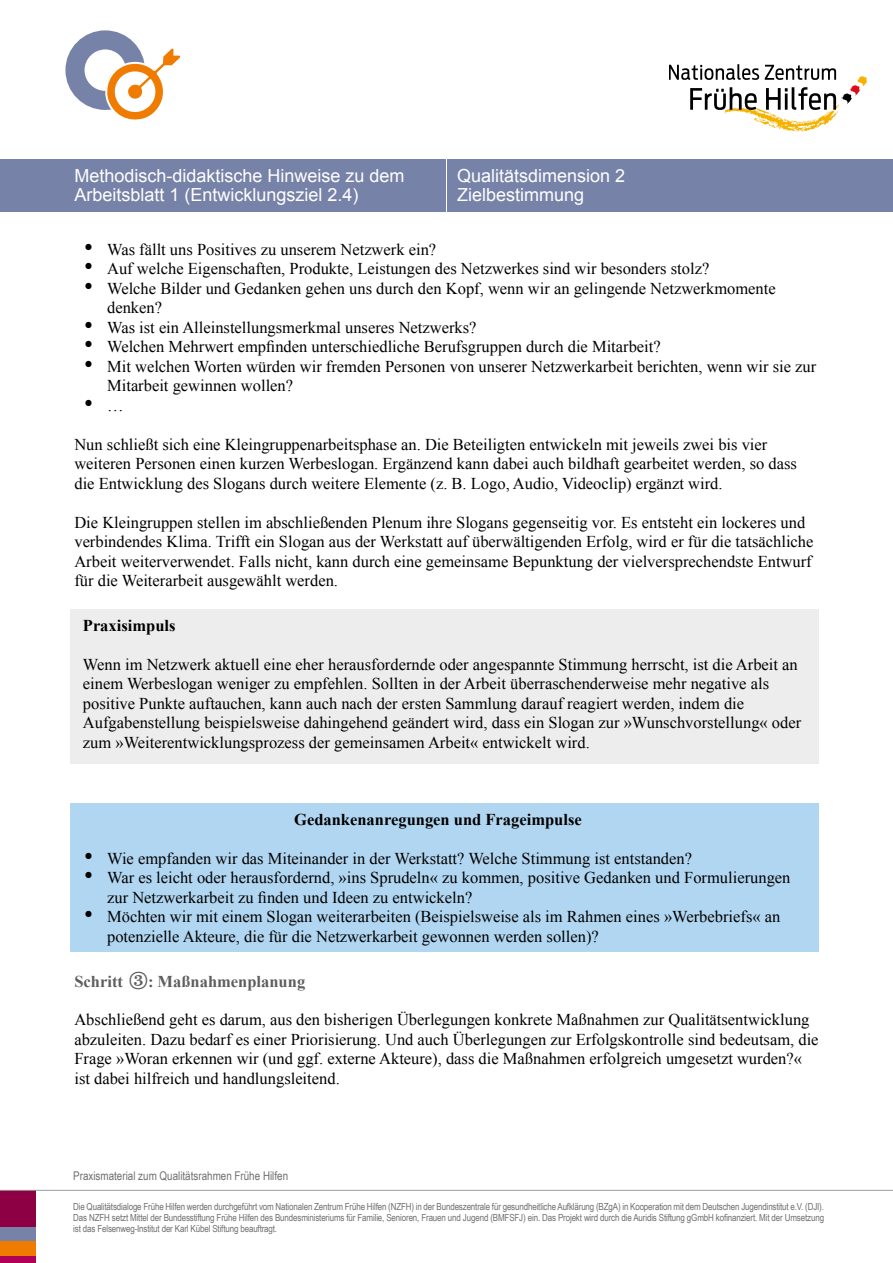
<style>
.page{position:relative;width:893px;height:1263px;background:#fff}
.page>*{position:absolute;margin:0;border:0;box-sizing:border-box;transform-origin:0 0}
.t1{font:18px/19.5px "Arial";color:#fff}
.p_Praxisimpuls-FT_Positionsrahmen{font:16.5px/19.5px "Times New Roman";color:#000}
.p_Fließtext{font:16.5px/19.5px "Times New Roman";color:#000}
.p_Praxisimpuls-FT_Positionsrahmen-2{font:700 16.5px "Times New Roman";color:#000}
.t2{font:700 16.5px "Times New Roman";color:#5e5e5e}
.t3{font:12px "Arial Narrow";color:#6f6f6e}
.t4{font:9.75px/11.2px "Arial Narrow";letter-spacing:-.015em;color:#6f6f6e;text-align:justify}
.s1{font-family:"Abril Text Lt";font-weight:400;font-size:28.2px}
</style>
<div class="page">
<div style="left:0;top:1255px;width:35px;height:8px;background:#b10057"></div>
<div style="left:0;top:1191px;width:35px;height:36px;background:#8d0044"></div>
<div style="left:0;top:1227px;width:35px;height:14px;background:#7782a8"></div>
<div style="left:0;top:1241px;width:35px;height:14px;background:#ef7c00"></div>
<hr style="left:0;top:1190px;width:893px;height:1px;background:#9c9d9d">
<svg style="left:669px;top:64px;width:198px;height:68px"></svg>
<div style="left:65px;top:30px;width:80px;height:80px;border:19px solid #7682a7;border-radius:50%"></div>
<svg style="left:104px;top:45px;width:77px;height:75px"></svg>
<div style="left:0;top:159px;width:893px;height:53px;background:#7782a8"></div>
<hr style="left:446px;top:147px;width:1px;height:74px;background:#fff">
<div style="left:70px;top:609px;width:749px;height:38px;background:#ededed"></div>
<div style="left:70px;top:648px;width:749px;height:116px;background:#ededed"></div>
<div style="left:70px;top:803px;width:749px;height:148px;background:#b1d6f1"></div>
<p class="t1" style="left:457px;top:166px;width:170px">Qualitätsdimension 2<br>Zielbestimmung</p>
<p class="t1" style="left:74px;top:166px;width:332px">Methodisch-didaktische Hinweise zu dem<br>Arbeitsblatt 1 (Entwicklungsziel 2.4)</p>
<p class="p_Praxisimpuls-FT_Positionsrahmen" style="left:84px;top:239px;width:354px">• Was fällt uns Positives zu unserem Netzwerk ein?</p>
<p class="p_Praxisimpuls-FT_Positionsrahmen" style="left:84px;top:259px;width:627px">• Auf welche Eigenschaften, Produkte, Leistungen des Netzwerkes sind wir besonders stolz?</p>
<p class="p_Praxisimpuls-FT_Positionsrahmen" style="left:107px;top:278px;width:670px;text-indent:-23px">• Welche Bilder und Gedanken gehen uns durch den Kopf, wenn wir an gelingende Netzwerkmomente denken?</p>
<p class="p_Praxisimpuls-FT_Positionsrahmen" style="left:84px;top:317px;width:394px">• Was ist ein Alleinstellungsmerkmal unseres Netzwerks?</p>
<p class="p_Praxisimpuls-FT_Positionsrahmen" style="left:84px;top:337px;width:578px">• Welchen Mehrwert empfinden unterschiedliche Berufsgruppen durch die Mitarbeit?</p>
<p class="p_Praxisimpuls-FT_Positionsrahmen" style="left:107px;top:356px;width:711px;text-indent:-23px">• Mit welchen Worten würden wir fremden Personen von unserer Netzwerkarbeit berichten, wenn wir sie zur<br>Mitarbeit gewinnen wollen?</p>
<p class="p_Praxisimpuls-FT_Positionsrahmen" style="left:84px;top:395px;width:41px">• …</p>
<p class="p_Fließtext" style="left:74px;top:434px;width:724px">Nun schließt sich eine Kleingruppenarbeitsphase an. Die Beteiligten entwickeln mit jeweils zwei bis vier weiteren Personen einen kurzen Werbeslogan. Ergänzend kann dabei auch bildhaft gearbeitet werden, so dass die Entwicklung des Slogans durch weitere Elemente (z. B. Logo, Audio, Videoclip) ergänzt wird.</p>
<p class="p_Fließtext" style="left:74px;top:512px;width:741px">Die Kleingruppen stellen im abschließenden Plenum ihre Slogans gegenseitig vor. Es entsteht ein lockeres und verbindendes Klima. Trifft ein Slogan aus der Werkstatt auf überwältigenden Erfolg, wird er für die tatsächliche Arbeit weiterverwendet. Falls nicht, kann durch eine gemeinsame Bepunktung der vielversprechendste Entwurf für die Weiterarbeit ausgewählt werden.</p>
<p class="p_Praxisimpuls-FT_Positionsrahmen-2" style="left:83px;top:614px;width:94px">Praxisimpuls</p>
<p class="p_Praxisimpuls-FT_Positionsrahmen" style="left:83px;top:654px;width:720px">Wenn im Netzwerk aktuell eine eher herausfordernde oder angespannte Stimmung herrscht, ist die Arbeit an einem Werbeslogan weniger zu empfehlen. Sollten in der Arbeit überraschenderweise mehr negative als positive Punkte auftauchen, kann auch nach der ersten Sammlung darauf reagiert werden, indem die Aufgabenstellung beispielsweise dahingehend geändert wird, dass ein Slogan zur »Wunschvorstellung« oder zum »Weiterentwicklungsprozess der gemeinsamen Arbeit« entwickelt wird.</p>
<p class="p_Praxisimpuls-FT_Positionsrahmen-2" style="left:294px;top:808px;width:289px">Gedankenanregungen und Frageimpulse</p>
<p class="p_Praxisimpuls-FT_Positionsrahmen" style="left:84px;top:848px;width:610px">• Wie empfanden wir das Miteinander in der Werkstatt? Welche Stimmung ist entstanden?</p>
<p class="p_Praxisimpuls-FT_Positionsrahmen" style="left:107px;top:868px;width:685px;text-indent:-23px">• War es leicht oder herausfordernd, »ins Sprudeln« zu kommen, positive Gedanken und Formulierungen zur Netzwerkarbeit zu finden und Ideen zu entwickeln?</p>
<p class="p_Praxisimpuls-FT_Positionsrahmen" style="left:107px;top:907px;width:675px;text-indent:-23px">• Möchten wir mit einem Slogan weiterarbeiten (Beispielsweise als im Rahmen eines »Werbebriefs« an potenzielle Akteure, die für die Netzwerkarbeit gewonnen werden sollen)?</p>
<h3 class="t2" style="left:74px;top:970px;width:232px">Schritt <span class="s1">3</span>: Maßnahmenplanung</h3>
<p class="p_Fließtext" style="left:74px;top:1010px;width:746px">Abschließend geht es darum, aus den bisherigen Überlegungen konkrete Maßnahmen zur Qualitätsentwicklung abzuleiten. Dazu bedarf es einer Priorisierung. Und auch Überlegungen zur Erfolgskontrolle sind bedeutsam, die Frage »Woran erkennen wir (und ggf. externe Akteure), dass die Maßnahmen erfolgreich umgesetzt wurden?« ist dabei hilfreich und handlungsleitend.</p>
<p class="t3" style="left:73px;top:1166px;width:216px">Praxismaterial zum Qualitätsrahmen Frühe Hilfen</p>
<p class="t4" style="left:73px;top:1200px;width:752px">Die Qualitätsdialoge Frühe Hilfen werden durchgeführt vom Nationalen Zentrum Frühe Hilfen (NZFH) in der Bundeszentrale für gesundheitliche Aufklärung (BZgA) in Kooperation mit dem Deutschen Jugendinstitut e.V. (DJI).<br>Das NZFH setzt Mittel der Bundesstiftung Frühe Hilfen des Bundesministeriums für Familie, Senioren, Frauen und Jugend (BMFSFJ) ein. Das Projekt wird durch die Auridis Stiftung gGmbH kofinanziert. Mit der Umsetzung ist das Felsenweg-Institut der Karl Kübel Stiftung beauftragt.</p>
</div>
